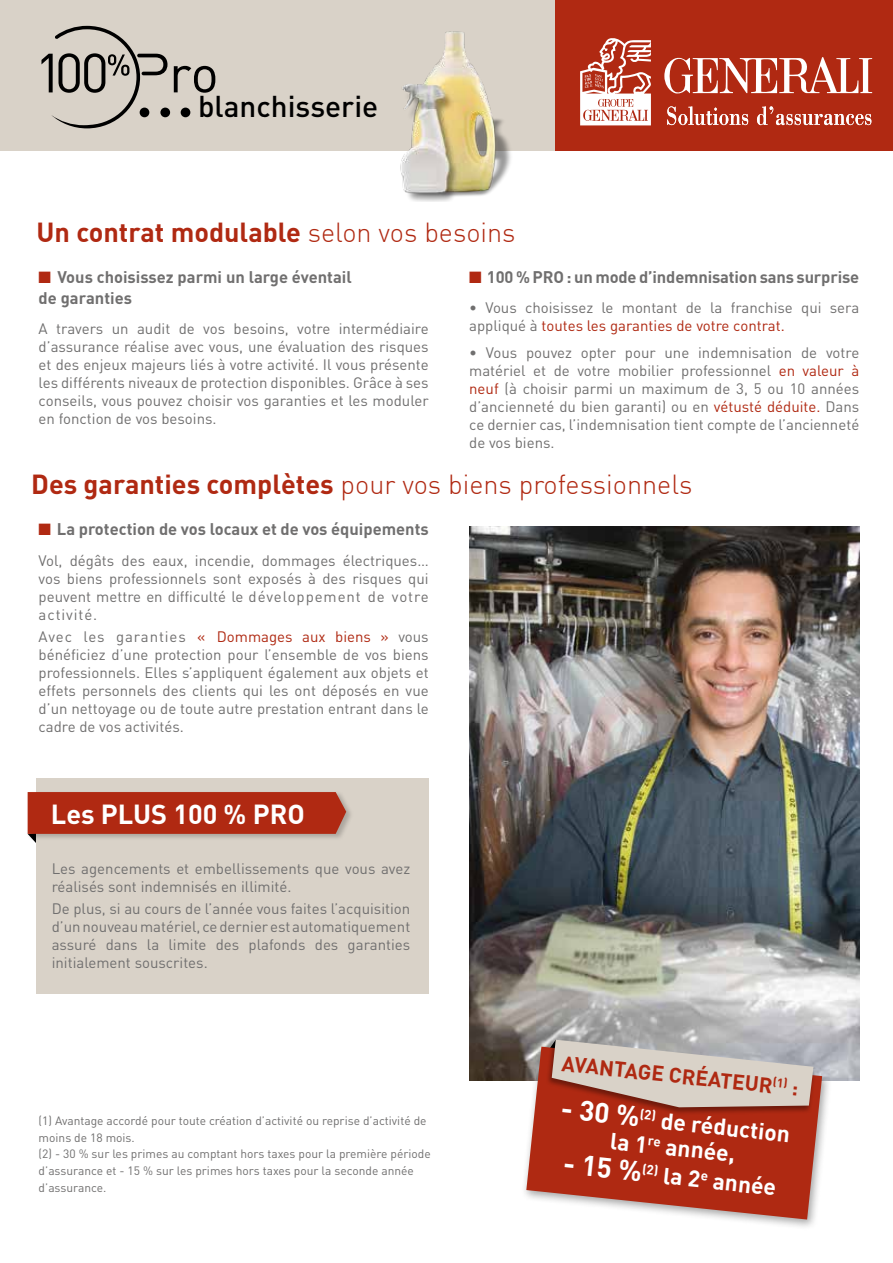
<style>
.page{position:relative;width:893px;height:1263px;background:#fff}
.page>*{position:absolute;margin:0;border:0;box-sizing:border-box;transform-origin:0 0}
.t1{font:500 29.7px "DIN";color:#000}
.t2{font:300 27px "DIN";color:#b02912}
.t3{font:700 27px "DIN";color:#b02912}
.t4{font:700 27px "DIN";color:#fff}
.t5{font:700 22.95px/25.5px "DIN";color:#fff;text-align:center}
.t6{font:700 21px "DIN";color:#af2912}
.t7{font:700 16.5px/21px "DIN";color:#706f6f}
.t8{font:15px/18px "DIN";color:#706f6f;text-align:justify}
.t9{font:12px/16.5px "DIN";color:#706f6f}
.s1{font-weight:300}
.s2{color:#b02912}
.s3{color:#af2912}
.s4{font-weight:700}
.s5{font-size:27.9px}
</style>
<div class="page">
<div style="left:0;top:0;width:557px;height:151px;background:#d9d2c8"></div>
<div style="left:555px;top:0;width:338px;height:151px;background:#b02912"></div>
<svg style="left:667px;top:106px;width:81px;height:19px"></svg>
<svg style="left:757px;top:106px;width:114px;height:19px"></svg>
<svg style="left:580px;top:38px;width:71px;height:87px"></svg>
<svg style="left:664px;top:57px;width:208px;height:37px"></svg>
<img style="left:469px;top:526px;width:390px;height:554px">
<div style="left:37px;top:778px;width:392px;height:216px;background:#d9d2c8"></div>
<div style="left:26px;top:790px;width:327px;height:52px;background:#000;opacity:.21"></div>
<svg style="left:28px;top:792px;width:318px;height:64px"></svg>
<img style="left:400px;top:31px;width:111px;height:171px">
<svg style="left:174px;top:66px;width:41px;height:27px"></svg>
<div style="left:181px;top:108px;width:9px;height:9px;background:#000;border-radius:50%"></div>
<div style="left:160px;top:108px;width:10px;height:9px;background:#000;border-radius:50%"></div>
<svg style="left:42px;top:26px;width:125px;height:102px"></svg>
<div style="left:521px;top:1042px;width:311px;height:189px;background:#000;opacity:.35"></div>
<svg style="left:526px;top:1047px;width:296px;height:172px;background:#b84d3a"></svg>
<div style="left:546px;top:1039px;width:270px;height:77px;background:#000;opacity:.37"></div>
<svg style="left:548px;top:1040px;width:265px;height:67px;background:#c8b4ac"></svg>
<h1 class="t1" style="left:198px;top:88px;width:182px">blanchisserie</h1>
<h2 class="t3" style="left:37px;top:215px;width:481px">Un contrat modulable <span class="s1">selon vos besoins</span></h2>
<p class="t7" style="left:39px;top:265px;width:315px"><span class="s2">■</span> Vous choisissez parmi un large éventail de garanties</p>
<p class="t8" style="left:39px;top:320px;width:392px">A travers un audit de vos besoins, votre intermédiaire d’assurance réalise avec vous, une évaluation des risques et des enjeux majeurs liés à votre activité. Il vous présente les différents niveaux de protection disponibles. Grâce à ses conseils, vous pouvez choisir vos garanties et les moduler en fonction de vos besoins.</p>
<p class="t7" style="left:469px;top:265px;width:392px"><span class="s2">■</span> 100 % PRO : un mode d’indemnisation sans surprise</p>
<p class="t8" style="left:469px;top:299px;width:392px">• Vous choisissez le montant de la franchise qui sera appliqué à <span class="s3">toutes les garanties de votre contrat.</span></p>
<p class="t8" style="left:469px;top:343px;width:392px">• Vous pouvez opter pour une indemnisation de votre matériel et de votre mobilier professionnel <span class="s2">en valeur à neuf</span> (à choisir parmi un maximum de 3, 5 ou 10 années d’ancienneté du bien garanti) ou en <span class="s2">vétusté déduite.</span> Dans ce dernier cas, l’indemnisation tient compte de l’ancienneté de vos biens.</p>
<h2 class="t2" style="left:31px;top:468px;width:663px"><span class="s4">Des garanties complètes</span> pour vos biens professionnels</h2>
<p class="t7" style="left:39px;top:518px;width:392px"><span class="s2">■</span> La protection de vos locaux et de vos équipements</p>
<p class="t8" style="left:39px;top:551px;width:392px">Vol, dégâts des eaux, incendie, dommages électriques… vos biens professionnels sont exposés à des risques qui peuvent mettre en difficulté le développement de votre activité.</p>
<p class="t8" style="left:39px;top:628px;width:392px">Avec les garanties <span class="s3">« Dommages aux biens »</span> vous bénéficiez d’une protection pour l’ensemble de vos biens professionnels. Elles s’appliquent également aux objets et effets personnels des clients qui les ont déposés en vue d’un nettoyage ou de toute autre prestation entrant dans le cadre de vos activités.</p>
<h2 class="t4" style="left:51px;top:796px;width:255px">Les PLUS 100 % PRO</h2>
<p class="t8" style="left:52px;top:859px;width:360px">Les agencements et embellissements que vous avez réalisés sont indemnisés en illimité.</p>
<p class="t8" style="left:52px;top:899px;width:360px">De plus, si au cours de l’année vous faites l’acquisition d’un nouveau matériel, ce dernier est automatiquement assuré dans la limite des plafonds des garanties initialement souscrites.</p>
<p class="t9" style="left:39px;top:1113px;width:394px">(1) Avantage accordé pour toute création d’activité ou reprise d’activité de moins de 18 mois.<br>(2) - 30 % sur les primes au comptant hors taxes pour la première période d’assurance et - 15 % sur les primes hors taxes pour la seconde année d’assurance.</p>
<h3 class="t6" style="left:563px;top:1050px;width:239px;rotate:6deg">AVANTAGE CRÉATEUR<sup>(1)</sup> :</h3>
<h3 class="t5" style="left:562px;top:1096px;width:232px;rotate:6deg"><span class="s5">- 30 %</span><sup>(2)</sup> de réduction la 1<sup>re</sup> année,</h3>
<h3 class="t5" style="left:565px;top:1151px;width:216px;rotate:6deg"><span class="s5">- 15 %</span><sup>(2)</sup> la 2<sup>e</sup> année</h3>
</div>
